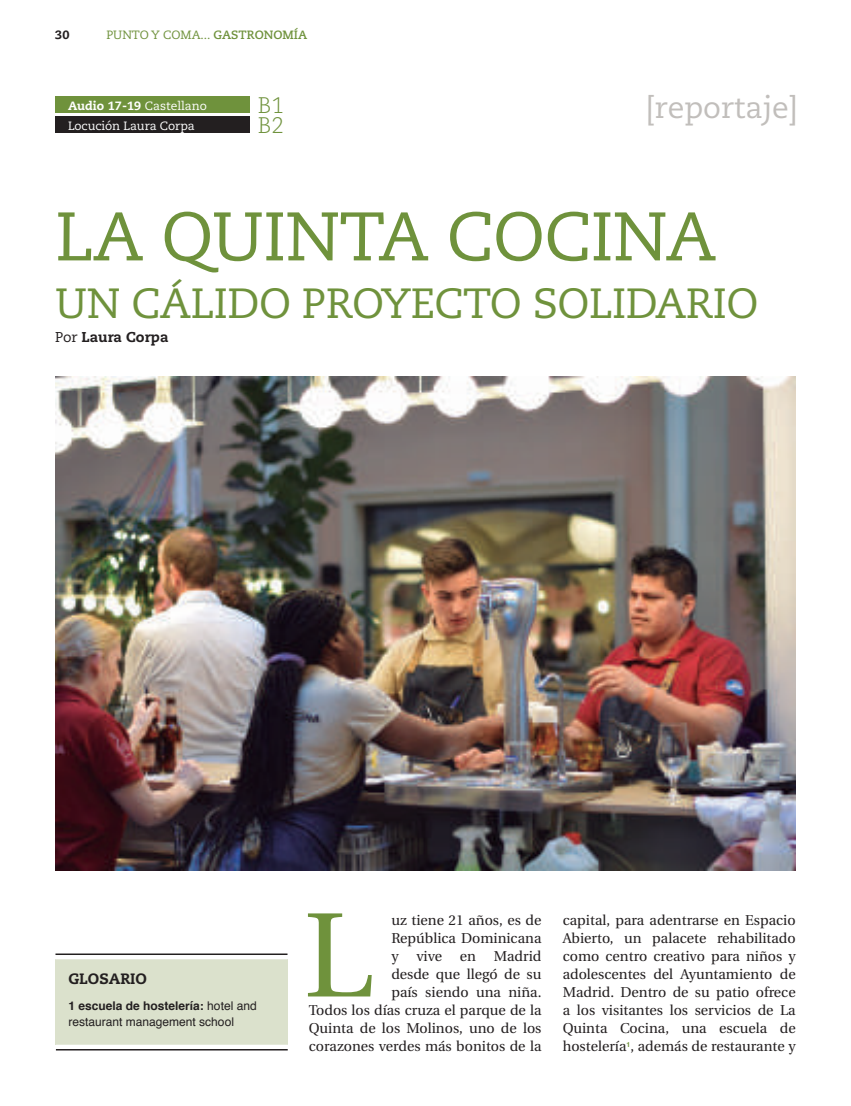
<style>
.page{position:relative;width:851px;height:1106px;background:#fff}
.page>*{position:absolute;margin:0;border:0;box-sizing:border-box;transform-origin:0 0}
.t1{font:120px "Utopia";color:#6f923c}
.t2{font:68.55px "Caecilia";letter-spacing:-.01em;color:#6f923c}
.t3{font:42.15px "Caecilia";letter-spacing:-.01em;color:#6f923c}
.t4{font:30px "Caecilia";color:#c1bebb}
.t5{font:300 22.5px/20px "Caecilia";color:#6f923c}
.t6{font:800 15px "Caecilia";color:#231f20}
.t7{font:14.25px/18px "Utopia";color:#231f20;text-align:right}
.t8{font:800 14.25px "Caecilia";color:#231f20}
.t9{font:12px/15.8px "Helvetica";color:#231f20}
.t10{font:12px/19.4px "Caecilia";letter-spacing:-.01em;color:#fff}
.t11{font:12px "Caecilia";color:#6f923c}
.t12{font:800 12px "Caecilia";color:#231f20}
.s1{font-weight:700}
.s2{font-weight:800}
.s3{font-weight:400}
</style>
<div class="page">
<img style="left:55px;top:377px;width:740px;height:493px">
<div style="left:55px;top:97px;width:194px;height:16px;background:#6f923c"></div>
<div style="left:55px;top:116px;width:194px;height:17px;background:#231f20"></div>
<div style="left:56px;top:959px;width:232px;height:85px;background:#dbe1cc"></div>
<hr style="left:55px;top:953px;width:232px;height:2px;background:#231f20">
<hr style="left:56px;top:1049px;width:232px;height:1px;background:#231f20">
<p class="t12" style="left:55px;top:27px;width:16px">30</p>
<p class="t11" style="left:106px;top:28px;width:202px">PUNTO Y COMA... <span class="s1">GASTRONOMÍA</span></p>
<p class="t10" style="left:68px;top:97px;width:140px"><span class="s2">Audio 17-19</span> Castellano<br>Locución Laura Corpa</p>
<h3 class="t5" style="left:258px;top:95px;width:28px">B1<br>B2</h3>
<h3 class="t4" style="left:645px;top:90px;width:160px">[reportaje]</h3>
<h2 class="t2" style="left:55px;top:197px;width:662px">LA QUINTA COCINA</h2>
<h3 class="t3" style="left:55px;top:279px;width:704px">UN CÁLIDO PROYECTO SOLIDARIO</h3>
<p class="t8" style="left:55px;top:328px;width:115px"><span class="s3">Por</span> Laura Corpa</p>
<p class="t6" style="left:68px;top:969px;width:80px">GLOSARIO</p>
<p class="t9" style="left:68px;top:998px;width:190px"><span class="s1">1 escuela de hostelería:</span> hotel and restaurant management school</p>
<h1 class="t1" style="left:304px;top:889px;width:70px">L</h1>
<p class="t7" style="left:309px;top:911px;width:234px">uz tiene 21 años, es de<br>República Dominicana<br>y vive en Madrid<br>desde que llegó de su<br>país siendo una niña.<br>Todos los días cruza el parque de la<br>Quinta de los Molinos, uno de los corazones verdes más bonitos de la</p>
<p class="t7" style="left:562px;top:911px;width:234px;text-align:justify">capital, para adentrarse en Espacio Abierto, un palacete rehabilitado como centro creativo para niños y adolescentes del Ayuntamiento de Madrid. Dentro de su patio ofrece a los visitantes los servicios de La Quinta Cocina, una escuela de hostelería<sup>1</sup>, además de restaurante y</p>
</div>
